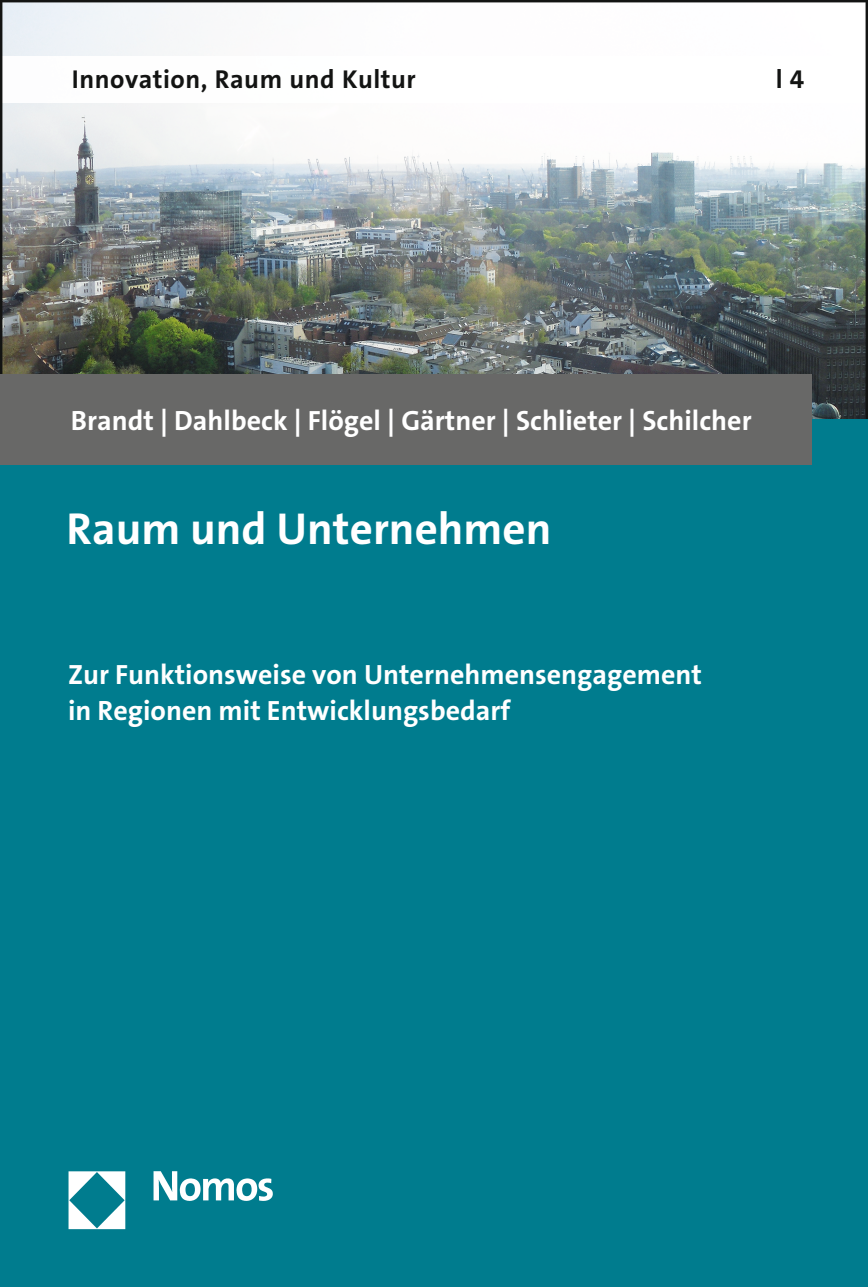
<style>
.page{position:relative;width:868px;height:1287px;background:#fff}
.page>*{position:absolute;margin:0;border:0;box-sizing:border-box;transform-origin:0 0}
.t1{font:700 45px "The Sans Os F";color:#fff}
.t2{font:700 28px/36px "The Sans Os F";color:#fff}
.t3{font:700 26px "The Sans Os F";letter-spacing:.02em;color:#131413}
</style>
<div class="page">
<img style="left:0;top:0;width:867px;height:420px">
<div style="left:0;top:420px;width:867px;height:867px;background:#007c8e"></div>
<div style="left:0;top:374px;width:811px;height:91px;background:#686867"></div>
<img style="left:68px;top:1171px;width:205px;height:59px">
<p class="t3" style="left:72px;top:62px;width:345px">Innovation, Raum und Kultur</p>
<p class="t3" style="left:775px;top:62px;width:30px">l 4</p>
<p class="t2" style="left:71px;top:403px;width:682px">Brandt | Dahlbeck | Flögel | Gärtner | Schlieter | Schilcher</p>
<h1 class="t1" style="left:67px;top:499px;width:486px">Raum und Unternehmen</h1>
<p class="t2" style="left:68px;top:657px;width:635px">Zur Funktionsweise von Unternehmensengagement in Regionen mit Entwicklungsbedarf</p>
</div>
